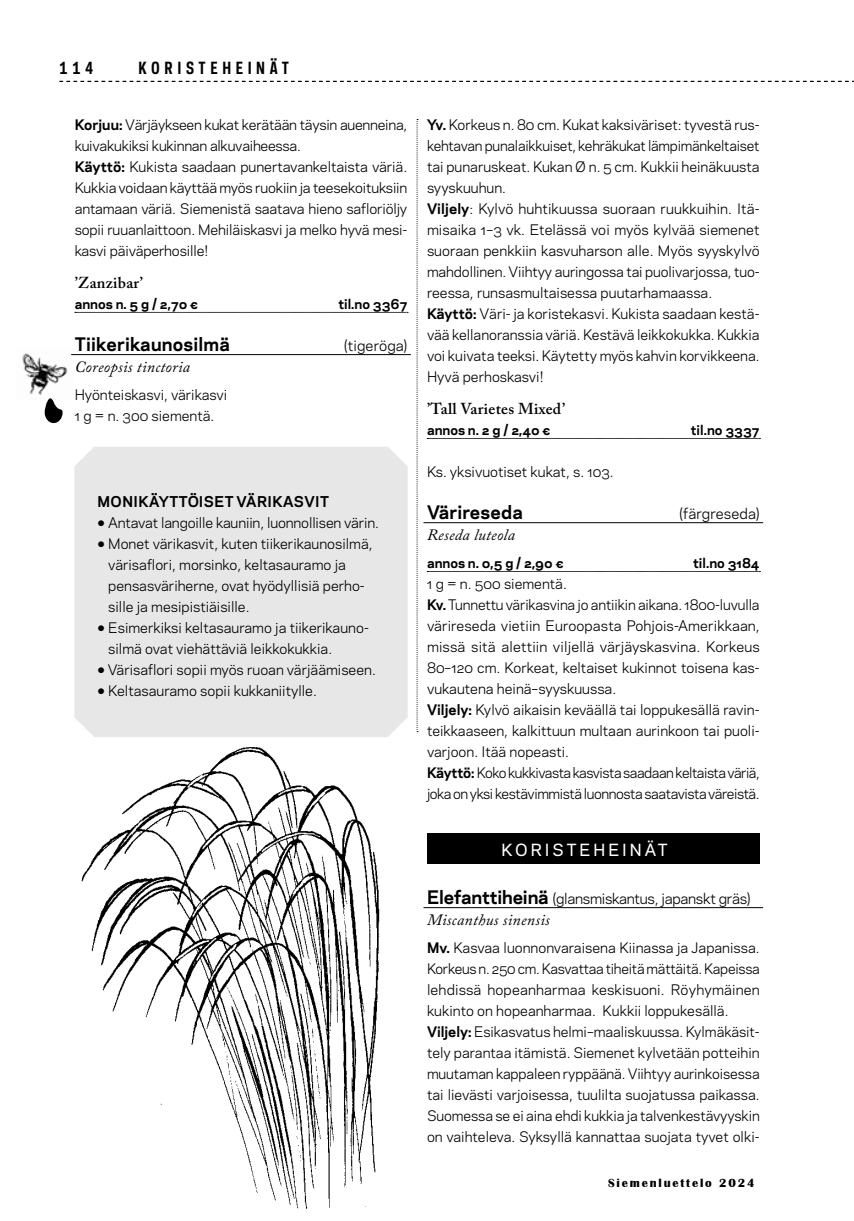
<style>
.page{position:relative;width:854px;height:1221px;background:#fff}
.page>*{position:absolute;margin:0;border:0;box-sizing:border-box;transform-origin:0 0}
.t1{font:700 17.5px "Galaxie Polaris";letter-spacing:.01em;color:#000}
.t2{font:italic 15.75px "Adobe Caslon Pro";letter-spacing:.02em;color:#000}
.t3{font:600 15.75px "Adobe Caslon Pro";letter-spacing:.02em;color:#000}
.t4{font:700 15.75px "Galaxie Polaris Condensed";letter-spacing:.29em;color:#000}
.t5{font:500 15.75px "Galaxie Polaris";letter-spacing:.19em;color:#fff}
.t6{font:14px "Galaxie Polaris";letter-spacing:-.02em;color:#000}
.t7{font:700 14px "Galaxie Polaris";letter-spacing:.03em;color:#000}
.t8{font:14px "Galaxie Polaris";letter-spacing:.01em;color:#000}
.t9{font:13.65px/21px "Galaxie Polaris";color:#000}
.t10{font:700 12.78px "Galaxie Polaris";color:#000}
.t11{font:700 12.25px "Britannic";letter-spacing:.15em;color:#000}
.s1{font-weight:700}
.s2{font-size:10.5px}
.s3{font-weight:700;font-size:17.5px}
</style>
<div class="page">
<img style="left:81px;top:747px;width:299px;height:462px">
<svg style="left:60px;top:81px;width:793px;height:1px"></svg>
<svg style="left:416px;top:119px;width:2px;height:613px"></svg>
<svg style="left:75px;top:312px;width:333px;height:1px"></svg>
<hr style="left:71px;top:354px;width:339px;height:1px;background:#000">
<svg style="left:427px;top:438px;width:333px;height:1px"></svg>
<hr style="left:423px;top:522px;width:339px;height:1px;background:#000">
<svg style="left:427px;top:571px;width:333px;height:1px"></svg>
<hr style="left:423px;top:907px;width:339px;height:1px;background:#000">
<div style="left:74px;top:447px;width:333px;height:290px;background:#e7e7e7"></div>
<div style="left:427px;top:833px;width:332px;height:31px;background:#000"></div>
<svg style="left:45px;top:400px;width:18px;height:23px"></svg>
<img style="left:22px;top:353px;width:51px;height:47px">
<p class="t4" style="left:60px;top:57px;width:35px">114</p>
<p class="t4" style="left:138px;top:57px;width:51px">KO RISTEHEIN</p>
<p class="t4" style="left:270px;top:57px;width:20px">ÄT</p>
<p class="t9" style="left:75px;top:113px;width:334px"><span class="s1">Korjuu:</span> Värjäykseen kukat kerätään täysin auenneina, kuivakukiksi kukinnan alkuvaiheessa.<br><span class="s1">Käyttö:</span> Kukista saadaan punertavankeltaista väriä.<br>Kukkia voidaan käyttää myös ruokiin ja teesekoituksiin antamaan väriä. Siemenistä saatava hieno safloriöljy sopii ruuanlaittoon. Mehiläiskasvi ja melko hyvä mesi&shy;kasvi päiväperhosille!</p>
<p class="t3" style="left:75px;top:273px;width:70px">’Zanzibar’</p>
<p class="t10" style="left:75px;top:294px;width:125px">annos n. 5 g / 2,70 €</p>
<p class="t10" style="left:338px;top:294px;width:70px">til.no 3367</p>
<p class="t1" style="left:75px;top:331px;width:157px">Tiikerikaunosilmä</p>
<p class="t8" style="left:344px;top:335px;width:65px">(tigeröga)</p>
<p class="t2" style="left:75px;top:357px;width:117px">Coreopsis tinctoria</p>
<p class="t9" style="left:75px;top:383px;width:154px">Hyönteiskasvi, värikasvi<br>1 g = n. 300 siementä.</p>
<p class="t7" style="left:97px;top:491px;width:233px">MONIKÄYTTÖISET VÄRIKASVIT</p>
<p class="t9" style="left:97px;top:511px;width:283px"><span class="s2">⚫</span> Antavat langoille kauniin, luonnollisen värin.</p>
<p class="t9" style="left:97px;top:532px;width:276px"><span class="s2">⚫</span> Monet värikasvit, kuten tiikerikaunosilmä,</p>
<p class="t9" style="left:108px;top:553px;width:239px">värisaflori, morsinko, keltasauramo ja</p>
<p class="t9" style="left:108px;top:574px;width:258px">pensasväriherne, ovat hyödyllisiä perho-</p>
<p class="t9" style="left:108px;top:595px;width:143px">sille ja mesipistiäisille.</p>
<p class="t9" style="left:97px;top:616px;width:273px"><span class="s2">⚫</span> Esimerkiksi keltasauramo ja tiikerikauno-</p>
<p class="t9" style="left:108px;top:637px;width:225px">silmä ovat viehättäviä leikkokukkia.</p>
<p class="t9" style="left:97px;top:658px;width:280px"><span class="s2">⚫</span> Värisaflori sopii myös ruoan värjäämiseen.</p>
<p class="t9" style="left:97px;top:679px;width:221px"><span class="s2">⚫</span> Keltasauramo sopii kukkaniitylle.</p>
<p class="t9" style="left:427px;top:113px;width:334px"><span class="s1">Yv.</span> Korkeus n. 80 cm. Kukat kaksiväriset: tyvestä rus&shy;kehtavan punalaikkuiset, kehräkukat lämpimänkeltaiset tai punaruskeat. Kukan Ø n. 5 cm. Kukkii heinäkuusta syyskuuhun.<br><span class="s1">Viljely</span>: Kylvö huhtikuussa suoraan ruukkuihin. Itä&shy;misaika 1–3 vk. Etelässä voi myös kylvää siemenet suoraan penkkiin kasvuharson alle. Myös syyskylvö mahdollinen. Viihtyy auringossa tai puolivarjossa, tuo&shy;reessa, runsasmultaisessa puutarhamaassa.<br><span class="s1">Käyttö:</span> Väri- ja koristekasvi. Kukista saadaan kestä&shy;vää kellanoranssia väriä. Kestävä leikkokukka. Kukkia voi kuivata teeksi. Käytetty myös kahvin korvikkeena.<br>Hyvä perhoskasvi!</p>
<p class="t3" style="left:427px;top:399px;width:140px">’Tall Varietes Mixed’</p>
<p class="t10" style="left:427px;top:420px;width:125px">annos n. 2 g / 2,40 €</p>
<p class="t10" style="left:690px;top:420px;width:70px">til.no 3337</p>
<p class="t9" style="left:427px;top:460px;width:188px">Ks. yksivuotiset kukat, s. 103.</p>
<p class="t1" style="left:427px;top:499px;width:97px">Värireseda</p>
<p class="t8" style="left:679px;top:503px;width:82px">(färgreseda)</p>
<p class="t2" style="left:427px;top:525px;width:90px">Reseda luteola</p>
<p class="t10" style="left:427px;top:553px;width:138px">annos n. 0,5 g / 2,90 €</p>
<p class="t10" style="left:693px;top:553px;width:68px">til.no 3184</p>
<p class="t9" style="left:427px;top:572px;width:334px">1 g = n. 500 siementä.<br><span class="s1">Kv.</span> Tunnettu värikasvina jo antiikin aikana. 1800-luvulla värireseda vietiin Euroopasta Pohjois-Amerikkaan, missä sitä alettiin viljellä värjäyskasvina. Korkeus 80–120 cm. Korkeat, keltaiset kukinnot toisena kas&shy;vukautena heinä–syyskuussa.<br><span class="s1">Viljely:</span> Kylvö aikaisin keväällä tai loppukesällä ravin&shy;teikkaaseen, kalkittuun multaan aurinkoon tai puoli&shy;varjoon. Itää nopeasti.<br><span class="s1">Käyttö:</span> Koko kukkivasta kasvista saadaan keltaista väriä, joka on yksi kestävimmistä luonnosta saatavista väreistä.</p>
<p class="t5" style="left:501px;top:838px;width:167px">KORISTEHEINÄT</p>
<p class="t6" style="left:427px;top:887px;width:325px"><span class="s3">Elefanttiheinä</span> (glansmiskantus, japanskt gräs)</p>
<p class="t2" style="left:427px;top:910px;width:124px">Miscanthus sinensis</p>
<p class="t9" style="left:427px;top:936px;width:334px"><span class="s1">Mv.</span> Kasvaa luonnonvaraisena Kiinassa ja Japanissa.<br>Korkeus n. 250 cm. Kasvattaa tiheitä mättäitä. Kapeissa lehdissä hopeanharmaa keskisuoni. Röyhymäinen kukinto on hopeanharmaa. Kukkii loppukesällä.<br><span class="s1">Viljely:</span> Esikasvatus helmi–maaliskuussa. Kylmäkäsit&shy;tely parantaa itämistä. Siemenet kylvetään potteihin muutaman kappaleen ryppäänä. Viihtyy aurinkoisessa tai lievästi varjoisessa, tuulilta suojatussa paikassa.<br>Suomessa se ei aina ehdi kukkia ja talvenkestävyyskin on vaihteleva. Syksyllä kannattaa suojata tyvet olki-</p>
<p class="t11" style="left:608px;top:1175px;width:148px">Siemenluettelo 2024</p>
</div>
